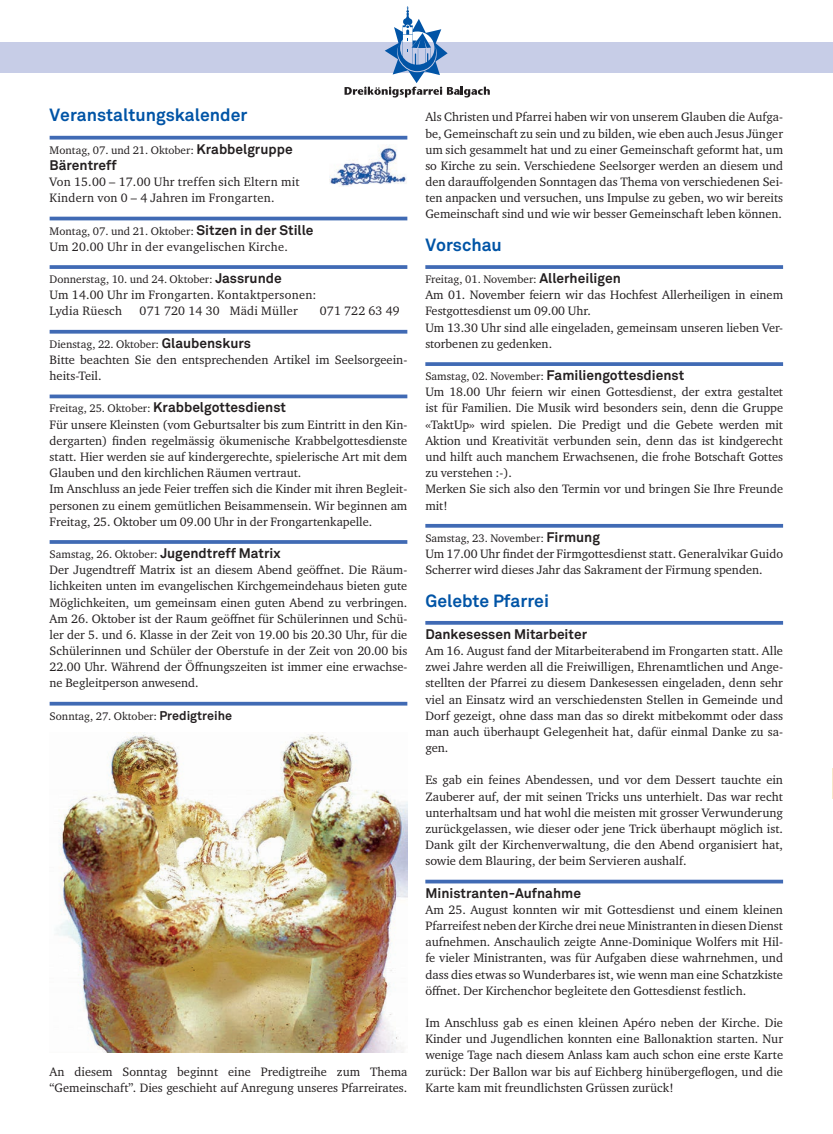
<style>
.page{position:relative;width:833px;height:1134px;background:#fff}
.page>*{position:absolute;margin:0;border:0;box-sizing:border-box;transform-origin:0 0}
.t1{font:700 17.5px "Akkurat";color:#0154a6}
.t2{font:700 13.75px "Akkurat";color:#231f20}
.t3{font:12.5px/16.1px "Charter ITC Std";color:#231f20;text-align:justify}
.t4{font:12.5px "Charter ITC Std";letter-spacing:.02em;color:#231f20}
.t5{font:11.25px "Charter ITC Std";color:#231f20}
.s1{font-family:"Akkurat";font-weight:700;font-size:13.75px}
.s2{font-family:"Akkurat";font-weight:700;font-size:12.5px}
</style>
<div class="page">
<svg style="left:50px;top:136px;width:357px;height:4px"></svg>
<hr style="left:50px;top:217px;width:357px;height:3px;background:#406ab4">
<svg style="left:50px;top:265px;width:357px;height:4px"></svg>
<svg style="left:50px;top:330px;width:357px;height:4px"></svg>
<hr style="left:50px;top:395px;width:357px;height:3px;background:#406ab4">
<svg style="left:50px;top:540px;width:357px;height:4px"></svg>
<hr style="left:50px;top:702px;width:357px;height:3px;background:#406ab4">
<svg style="left:425px;top:265px;width:358px;height:4px"></svg>
<svg style="left:425px;top:362px;width:358px;height:4px"></svg>
<svg style="left:425px;top:524px;width:358px;height:4px"></svg>
<svg style="left:425px;top:621px;width:358px;height:4px"></svg>
<hr style="left:425px;top:880px;width:358px;height:3px;background:#406ab4">
<div style="left:0;top:42px;width:833px;height:31px;background:#c7cde7"></div>
<svg style="left:344px;top:6px;width:146px;height:91px"></svg>
<img style="left:329px;top:145px;width:78px;height:41px">
<img style="left:56px;top:734px;width:351px;height:318px">
<p class="t1" style="left:50px;top:104px;width:199px">Veranstaltungskalender</p>
<p class="t5" style="left:50px;top:143px;width:244px">Montag, 07. und 21. Oktober: <span class="s1">Krabbelgruppe</span></p>
<p class="t2" style="left:50px;top:156px;width:69px">Bärentreff</p>
<p class="t4" style="left:50px;top:174px;width:251px">Von 15.00 – 17.00 Uhr treffen sich Eltern mit</p>
<p class="t4" style="left:50px;top:190px;width:226px">Kindern von 0 – 4 Jahren im Frongarten.</p>
<p class="t5" style="left:50px;top:224px;width:265px">Montag, 07. und 21. Oktober: <span class="s1">Sitzen in der Stille</span></p>
<p class="t4" style="left:50px;top:239px;width:240px">Um 20.00 Uhr in der evangelischen Kirche.</p>
<p class="t5" style="left:50px;top:272px;width:234px">Donnerstag, 10. und 24. Oktober: <span class="s1">Jassrunde</span></p>
<p class="t4" style="left:50px;top:287px;width:268px">Um 14.00 Uhr im Frongarten. Kontaktpersonen:</p>
<p class="t4" style="left:50px;top:303px;width:74px">Lydia Rüesch</p>
<p class="t4" style="left:140px;top:303px;width:160px">071 720 14 30 Mädi Müller</p>
<p class="t4" style="left:320px;top:303px;width:82px">071 722 63 49</p>
<p class="t5" style="left:50px;top:337px;width:203px">Dienstag, 22. Oktober: <span class="s1">Glaubenskurs</span></p>
<p class="t3" style="left:50px;top:351px;width:359px">Bitte beachten Sie den entsprechenden Artikel im Seelsorgeein&shy;heits-Teil.</p>
<p class="t5" style="left:50px;top:402px;width:238px">Freitag, 25. Oktober: <span class="s1">Krabbelgottesdienst</span></p>
<p class="t3" style="left:50px;top:416px;width:359px">Für unsere Kleinsten (vom Geburtsalter bis zum Eintritt in den Kin&shy;dergarten) finden regelmässig ökumenische Krabbelgottesdienste statt. Hier werden sie auf kindergerechte, spielerische Art mit dem Glauben und den kirchlichen Räumen vertraut.</p>
<p class="t3" style="left:50px;top:481px;width:359px">Im Anschluss an jede Feier treffen sich die Kinder mit ihren Begleit&shy;personen zu einem gemütlichen Beisammensein. Wir beginnen am Freitag, 25. Oktober um 09.00 Uhr in der Frongartenkapelle.</p>
<p class="t5" style="left:50px;top:547px;width:232px">Samstag, 26. Oktober: <span class="s1">Jugendtreff Matrix</span></p>
<p class="t3" style="left:50px;top:562px;width:359px">Der Jugendtreff Matrix ist an diesem Abend geöffnet. Die Räum&shy;lichkeiten unten im evangelischen Kirchgemeindehaus bieten gute Möglichkeiten, um gemeinsam einen guten Abend zu verbringen.<br>Am 26. Oktober ist der Raum geöffnet für Schülerinnen und Schü&shy;ler der 5. und 6. Klasse in der Zeit von 19.00 bis 20.30 Uhr, für die Schülerinnen und Schüler der Oberstufe in der Zeit von 20.00 bis 22.00 Uhr. Während der Öffnungszeiten ist immer eine erwachse&shy;ne Begleitperson anwesend.</p>
<p class="t5" style="left:50px;top:709px;width:184px">Sonntag, 27. Oktober: <span class="s2">Predigtreihe</span></p>
<p class="t3" style="left:50px;top:1063px;width:359px">An diesem Sonntag beginnt eine Predigtreihe zum Thema</p>
<p class="t3" style="left:50px;top:1079px;width:359px">“Gemeinschaft”. Dies geschieht auf Anregung unseres Pfarreirates.</p>
<p class="t3" style="left:425px;top:109px;width:359px">Als Christen und Pfarrei haben wir von unserem Glauben die Aufga&shy;be, Gemeinschaft zu sein und zu bilden, wie eben auch Jesus Jünger um sich gesammelt hat und zu einer Gemeinschaft geformt hat, um so Kirche zu sein. Verschiedene Seelsorger werden an diesem und den darauffolgenden Sonntagen das Thema von verschiedenen Sei&shy;ten anpacken und versuchen, uns Impulse zu geben, wo wir bereits Gemeinschaft sind und wie wir besser Gemeinschaft leben können.</p>
<p class="t1" style="left:425px;top:234px;width:78px">Vorschau</p>
<p class="t5" style="left:425px;top:272px;width:197px">Freitag, 01. November: <span class="s1">Allerheiligen</span></p>
<p class="t3" style="left:425px;top:287px;width:359px">Am 01. November feiern wir das Hochfest Allerheiligen in einem<br>Festgottesdienst um 09.00 Uhr.</p>
<p class="t3" style="left:425px;top:319px;width:359px">Um 13.30 Uhr sind alle eingeladen, gemeinsam unseren lieben Ver&shy;storbenen zu gedenken.</p>
<p class="t5" style="left:425px;top:369px;width:260px">Samstag, 02. November: <span class="s1">Familiengottesdienst</span></p>
<p class="t3" style="left:425px;top:384px;width:359px">Um 18.00 Uhr feiern wir einen Gottesdienst, der extra gestaltet ist für Familien. Die Musik wird besonders sein, denn die Gruppe</p>
<p class="t3" style="left:425px;top:416px;width:359px">«TaktUp» wird spielen. Die Predigt und die Gebete werden mit</p>
<p class="t3" style="left:425px;top:432px;width:359px">Aktion und Kreativität verbunden sein, denn das ist kindgerecht und hilft auch manchem Erwachsenen, die frohe Botschaft Gottes zu verstehen :-).</p>
<p class="t3" style="left:425px;top:481px;width:359px">Merken Sie sich also den Termin vor und bringen Sie Ihre Freunde mit!</p>
<p class="t5" style="left:425px;top:531px;width:176px">Samstag, 23. November: <span class="s1">Firmung</span></p>
<p class="t3" style="left:425px;top:545px;width:359px">Um 17.00 Uhr findet der Firmgottesdienst statt. Generalvikar Guido<br>Scherrer wird dieses Jahr das Sakrament der Firmung spenden.</p>
<p class="t1" style="left:425px;top:589px;width:125px">Gelebte Pfarrei</p>
<p class="t2" style="left:425px;top:625px;width:163px">Dankesessen Mitarbeiter</p>
<p class="t3" style="left:425px;top:642px;width:359px">Am 16. August fand der Mitarbeiterabend im Frongarten statt. Alle zwei Jahre werden all die Freiwilligen, Ehrenamtlichen und Ange&shy;stellten der Pfarrei zu diesem Dankesessen eingeladen, denn sehr viel an Einsatz wird an verschiedensten Stellen in Gemeinde und Dorf gezeigt, ohne dass man das so direkt mitbekommt oder dass man auch überhaupt Gelegenheit hat, dafür einmal Danke zu sa&shy;gen.</p>
<p class="t3" style="left:425px;top:772px;width:359px">Es gab ein feines Abendessen, und vor dem Dessert tauchte ein Zauberer auf, der mit seinen Tricks uns unterhielt. Das war recht unterhaltsam und hat wohl die meisten mit grosser Verwunderung zurückgelassen, wie dieser oder jene Trick überhaupt möglich ist.<br>Dank gilt der Kirchenverwaltung, die den Abend organisiert hat, sowie dem Blauring, der beim Servieren aushalf.</p>
<p class="t2" style="left:425px;top:884px;width:157px">Ministranten-Aufnahme</p>
<p class="t3" style="left:425px;top:901px;width:359px">Am 25. August konnten wir mit Gottesdienst und einem kleinen Pfarreifest neben der Kirche drei neue Ministranten in diesen Dienst aufnehmen. Anschaulich zeigte Anne-Dominique Wolfers mit Hil&shy;fe vieler Ministranten, was für Aufgaben diese wahrnehmen, und dass dies etwas so Wunderbares ist, wie wenn man eine Schatzkiste</p>
<p class="t3" style="left:425px;top:982px;width:322px">öffnet. Der Kirchenchor begleitete den Gottesdienst festlich.</p>
<p class="t3" style="left:425px;top:1014px;width:359px">Im Anschluss gab es einen kleinen Apéro neben der Kirche. Die Kinder und Jugendlichen konnten eine Ballonaktion starten. Nur wenige Tage nach diesem Anlass kam auch schon eine erste Karte zurück: Der Ballon war bis auf Eichberg hinübergeflogen, und die Karte kam mit freundlichsten Grüssen zurück!</p>
</div>
